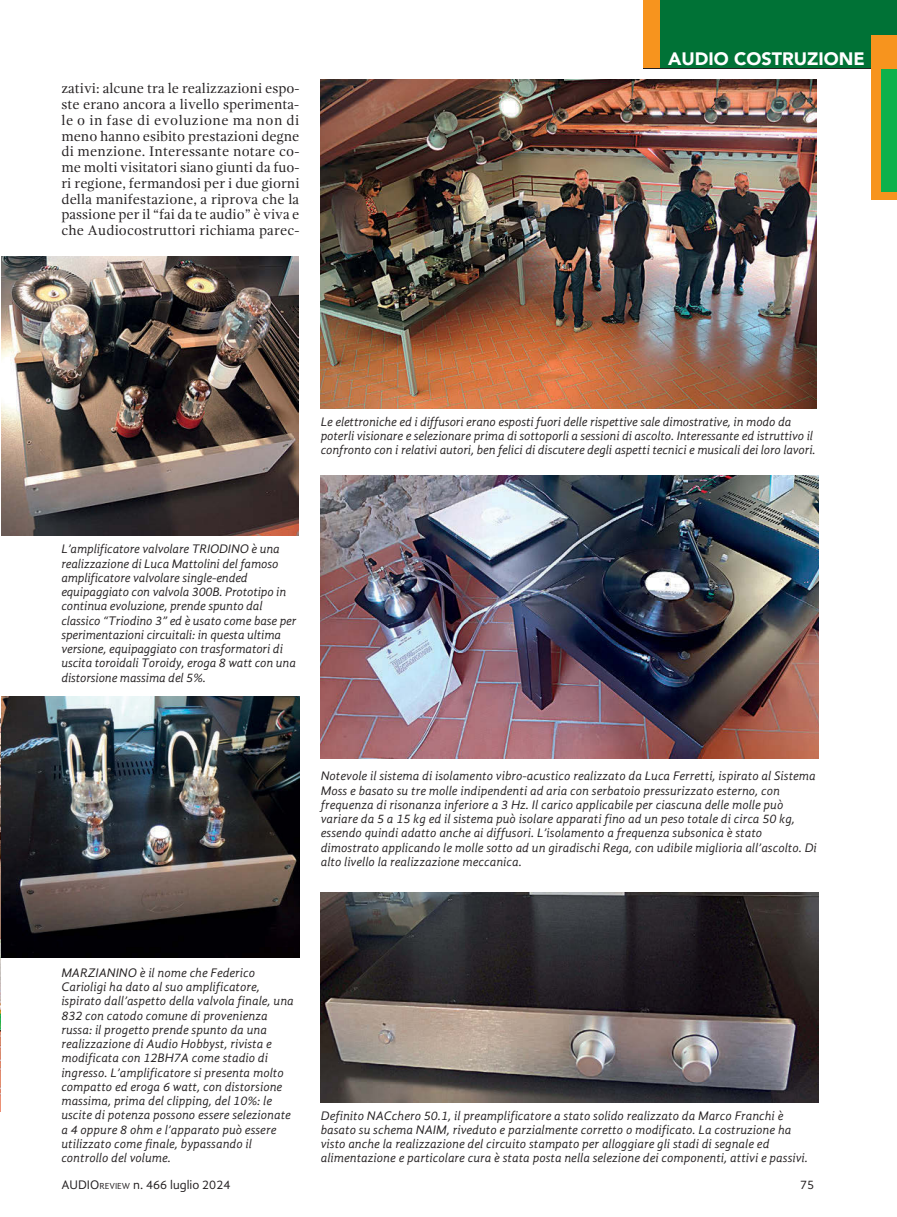
<style>
.page{position:relative;width:897px;height:1217px;background:#fff}
.page>*{position:absolute;margin:0;border:0;box-sizing:border-box;transform-origin:0 0}
.t1{font:900 18px "Avenir";color:#fff}
.t2{font:14.25px/15.8px "Gandhi Serif";letter-spacing:.005em;color:#231f20;text-align:justify}
.t3{font:italic 12.75px/14.2px "Gandhi Sans";color:#231f20}
.t4{font:12.75px "Gandhi Sans";color:#231f20}
.s1{font-size:9px}
</style>
<div class="page">
<div style="left:643px;top:0;width:64px;height:68px;background:#f7941e"></div>
<div style="left:660px;top:0;width:237px;height:68px;background:#007236"></div>
<hr style="left:643px;top:68px;width:254px;height:1px;background:#231f20">
<div style="left:871px;top:36px;width:26px;height:164px;background:#f7941e"></div>
<div style="left:881px;top:69px;width:16px;height:123px;background:#0db14b"></div>
<img style="left:321px;top:79px;width:496px;height:329px">
<img style="left:321px;top:475px;width:497px;height:283px">
<img style="left:0;top:718px;width:1px;height:393px">
<img style="left:2px;top:256px;width:296px;height:279px">
<img style="left:2px;top:697px;width:297px;height:260px">
<img style="left:321px;top:892px;width:497px;height:210px">
<p class="t2" style="left:61px;top:82px;width:240px">zativi: alcune tra le realizzazioni espo&shy;ste erano ancora a livello sperimenta&shy;le o in fase di evoluzione ma non di meno hanno esibito prestazioni degne di menzione. Interessante notare co&shy;me molti visitatori siano giunti da fuo&shy;ri regione, fermandosi per i due giorni della manifestazione, a riprova che la passione per il “fai da te audio” è viva e che Audiocostruttori richiama parec-</p>
<h1 class="t1" style="left:668px;top:43px;width:198px">AUDIO COSTRUZIONE</h1>
<p class="t3" style="left:321px;top:416px;width:496px">Le elettroniche ed i diffusori erano esposti fuori delle rispettive sale dimostrative, in modo da poterli visionare e selezionare prima di sottoporli a sessioni di ascolto. Interessante ed istruttivo il confronto con i relativi autori, ben felici di discutere degli aspetti tecnici e musicali dei loro lavori.</p>
<p class="t3" style="left:61px;top:543px;width:237px">L’amplificatore valvolare TRIODINO è una realizzazione di Luca Mattolini del famoso amplificatore valvolare single-ended equipaggiato con valvola 300B. Prototipo in continua evoluzione, prende spunto dal classico “Triodino 3” ed è usato come base per sperimentazioni circuitali: in questa ultima versione, equipaggiato con trasformatori di uscita toroidali Toroidy, eroga 8 watt con una distorsione massima del 5%.</p>
<p class="t3" style="left:321px;top:770px;width:497px">Notevole il sistema di isolamento vibro-acustico realizzato da Luca Ferretti, ispirato al Sistema Moss e basato su tre molle indipendenti ad aria con serbatoio pressurizzato esterno, con frequenza di risonanza inferiore a 3 Hz. Il carico applicabile per ciascuna delle molle può variare da 5 a 15 kg ed il sistema può isolare apparati fino ad un peso totale di circa 50 kg, essendo quindi adatto anche ai diffusori. L’isolamento a frequenza subsonica è stato dimostrato applicando le molle sotto ad un giradischi Rega, con udibile miglioria all’ascolto. Di alto livello la realizzazione meccanica.</p>
<p class="t3" style="left:61px;top:966px;width:234px">MARZIANINO è il nome che Federico Carioligi ha dato al suo amplificatore, ispirato dall’aspetto della valvola finale, una 832 con catodo comune di provenienza russa: il progetto prende spunto da una realizzazione di Audio Hobbyst, rivista e modificata con 12BH7A come stadio di ingresso. L’amplificatore si presenta molto compatto ed eroga 6 watt, con distorsione massima, prima del clipping, del 10%: le uscite di potenza possono essere selezionate a 4 oppure 8 ohm e l’apparato può essere utilizzato come finale, bypassando il controllo del volume.</p>
<p class="t3" style="left:321px;top:1109px;width:489px">Definito NACchero 50.1, il preamplificatore a stato solido realizzato da Marco Franchi è basato su schema NAIM, riveduto e parzialmente corretto o modificato. La costruzione ha visto anche la realizzazione del circuito stampato per alloggiare gli stadi di segnale ed alimentazione e particolare cura è stata posta nella selezione dei componenti, attivi e passivi.</p>
<p class="t4" style="left:61px;top:1177px;width:170px">AUDIO<span class="s1">REVIEW</span> n. 466 luglio 2024</p>
<p class="t4" style="left:800px;top:1177px;width:16px">75</p>
</div>
